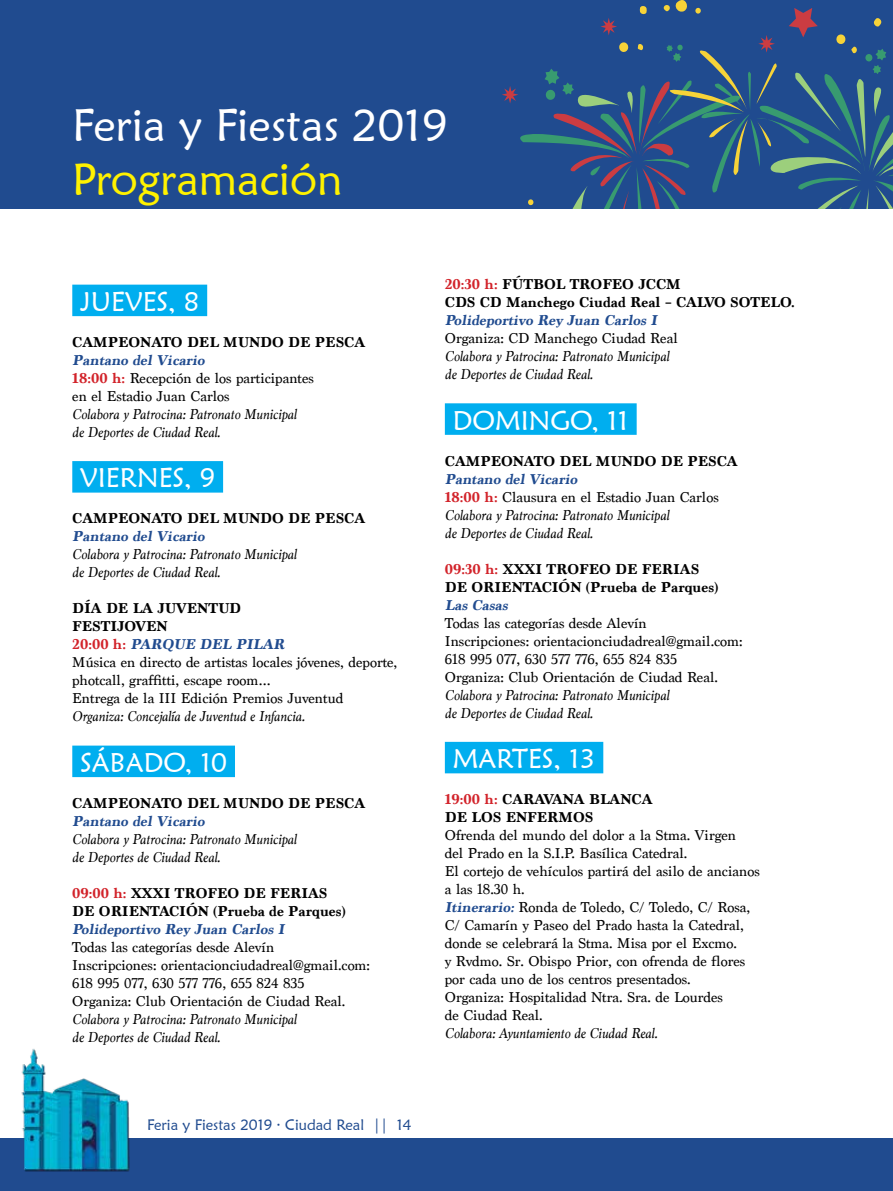
<style>
.page{position:relative;width:893px;height:1191px;background:#fff}
.page>*{position:absolute;margin:0;border:0;box-sizing:border-box;transform-origin:0 0}
.t1{font:45px "Maiandra GD";color:#fff}
.t2{font:45px "Maiandra GD";color:#fff200}
.t3{font:27px "Maiandra GD";color:#fff}
.t4{font:15px/18px "Marion";color:#000}
.t5{font:italic 15px/18px "Marion";color:#000}
.t6{font:700 15px/18px "Marion";color:#000}
.t7{font:italic 700 15px "Marion";color:#204b8f}
.t8{font:15px "Maiandra GD";color:#204b8f}
.s1{font-weight:700;font-style:italic;color:#204b8f}
.s2{font-weight:700;color:#d2232a}
.s3{font-weight:700}
.s4{color:#d2232a}
.s5{font-weight:700;color:#204b8f}
.s6{font-weight:700;font-style:normal;color:#d2232a}
.s7{font-style:normal}
</style>
<div class="page">
<div style="left:0;top:1138px;width:893px;height:53px;background:#204b8f"></div>
<img style="left:21px;top:1049px;width:109px;height:123px">
<div style="left:0;top:0;width:893px;height:208px;background:#204b8f"></div>
<svg style="left:502px;top:0;width:391px;height:208px"></svg>
<div style="left:72px;top:285px;width:135px;height:31px;background:#00aeef"></div>
<div style="left:72px;top:461px;width:151px;height:31px;background:#00aeef"></div>
<div style="left:72px;top:745px;width:163px;height:32px;background:#00aeef"></div>
<div style="left:445px;top:403px;width:192px;height:32px;background:#00aeef"></div>
<div style="left:445px;top:742px;width:158px;height:31px;background:#00aeef"></div>
<h1 class="t1" style="left:72px;top:97px;width:377px">Feria y Fiestas 2019</h1>
<h1 class="t2" style="left:72px;top:151px;width:272px">Programación</h1>
<h2 class="t3" style="left:80px;top:285px;width:121px">JUEVES, 8</h2>
<p class="t6" style="left:72px;top:333px;width:294px">CAMPEONATO DEL MUNDO DE PESCA</p>
<p class="t4" style="left:72px;top:351px;width:243px"><span class="s1">Pantano del Vicario<br></span><span class="s2">18:00 h:</span> Recepción de los participantes en el Estadio Juan Carlos</p>
<p class="t5" style="left:72px;top:405px;width:226px">Colabora y Patrocina: Patronato Municipal de Deportes de Ciudad Real.</p>
<h2 class="t3" style="left:80px;top:461px;width:136px">VIERNES, 9</h2>
<p class="t6" style="left:72px;top:509px;width:294px">CAMPEONATO DEL MUNDO DE PESCA</p>
<p class="t7" style="left:72px;top:527px;width:137px">Pantano del Vicario</p>
<p class="t5" style="left:72px;top:545px;width:226px">Colabora y Patrocina: Patronato Municipal de Deportes de Ciudad Real.</p>
<p class="t4" style="left:72px;top:600px;width:327px"><span class="s3">DÍA DE LA JUVENTUD<br>FESTIJOVEN<br></span><span class="s2">2 0 : 0 0 h :</span> <span class="s1">PARQUE DEL PILAR<br></span>Música en directo de artistas locales jóvenes, deporte, photcall, graffitti, escape room…<br>Entrega de la III Edición Premios Juventud</p>
<p class="t5" style="left:72px;top:707px;width:234px">Organiza: Concejalía de Juventud e Infancia.</p>
<h2 class="t3" style="left:80px;top:746px;width:148px">SÁBADO, 10</h2>
<p class="t6" style="left:72px;top:794px;width:294px">CAMPEONATO DEL MUNDO DE PESCA</p>
<p class="t7" style="left:72px;top:812px;width:137px">Pantano del Vicario</p>
<p class="t5" style="left:72px;top:829px;width:226px">Colabora y Patrocina: Patronato Municipal de Deportes de Ciudad Real.</p>
<p class="t6" style="left:72px;top:884px;width:275px"><span class="s4">09:00 h:</span> XXXI TROFEO DE FERIAS<br>DE ORIENTACIÓN (Prueba de Parques)</p>
<p class="t7" style="left:72px;top:920px;width:217px">Polideportivo Rey Juan Carlos I</p>
<p class="t4" style="left:72px;top:938px;width:299px">Todas las categorías desde Alevín<br>Inscripciones: orientacionciudadreal@gmail.com:<br>618 995 077, 630 577 776, 655 824 835<br>Organiza: Club Orientación de Ciudad Real.</p>
<p class="t5" style="left:72px;top:1009px;width:226px">Colabora y Patrocina: Patronato Municipal de Deportes de Ciudad Real.</p>
<p class="t8" style="left:147px;top:1115px;width:266px">Feria y Fiestas 2019 · Ciudad Real || 14</p>
<p class="t6" style="left:445px;top:275px;width:351px"><span class="s4">20:30 h:</span> FÚTBOL TROFEO JCCM<br>CDS CD Manchego Ciudad Real – CALVO SOTELO.</p>
<p class="t7" style="left:445px;top:311px;width:217px">Polideportivo Rey Juan Carlos I</p>
<p class="t4" style="left:445px;top:329px;width:234px">Organiza: CD Manchego Ciudad Real</p>
<p class="t5" style="left:445px;top:347px;width:226px">Colabora y Patrocina: Patronato Municipal de Deportes de Ciudad Real.</p>
<h2 class="t3" style="left:453px;top:403px;width:177px">DOMINGO, 11</h2>
<p class="t6" style="left:445px;top:452px;width:294px">CAMPEONATO DEL MUNDO DE PESCA</p>
<p class="t5" style="left:445px;top:469px;width:275px"><span class="s5">Pantano del Vicario<br></span><span class="s6">18:00 h:</span> <span class="s7">Clausura en el Estadio Juan Carlos </span>Colabora y Patrocina: Patronato Municipal<br>de Deportes de Ciudad Real.</p>
<p class="t6" style="left:445px;top:560px;width:275px"><span class="s4">09:30 h:</span> XXXI TROFEO DE FERIAS<br>DE ORIENTACIÓN (Prueba de Parques)</p>
<p class="t7" style="left:445px;top:596px;width:67px">Las Casas</p>
<p class="t4" style="left:445px;top:614px;width:299px">Todas las categorías desde Alevín<br>Inscripciones: orientacionciudadreal@gmail.com:<br>618 995 077, 630 577 776, 655 824 835<br>Organiza: Club Orientación de Ciudad Real.</p>
<p class="t5" style="left:445px;top:685px;width:226px">Colabora y Patrocina: Patronato Municipal de Deportes de Ciudad Real.</p>
<h2 class="t3" style="left:453px;top:742px;width:144px">MARTES, 13</h2>
<p class="t6" style="left:445px;top:790px;width:209px"><span class="s4">19:00 h:</span> CARAVANA BLANCA<br>DE LOS ENFERMOS</p>
<p class="t4" style="left:445px;top:826px;width:316px">Ofrenda del mundo del dolor a la Stma. Virgen<br>del Prado en la S.I.P. Basílica Catedral.<br>El cortejo de vehículos partirá del asilo de ancianos a las 18.30 h.<br><span class="s1">Itinerario:</span> Ronda de Toledo, C/ Toledo, C/ Rosa, C/ Camarín y Paseo del Prado hasta la Catedral, donde se celebrará la Stma. Misa por el Excmo.<br>y Rvdmo. Sr. Obispo Prior, con ofrenda de flores por cada uno de los centros presentados.<br>Organiza: Hospitalidad Ntra. Sra. de Lourdes<br>de Ciudad Real.</p>
<p class="t5" style="left:445px;top:1024px;width:214px">Colabora: Ayuntamiento de Ciudad Real.</p>
</div>
